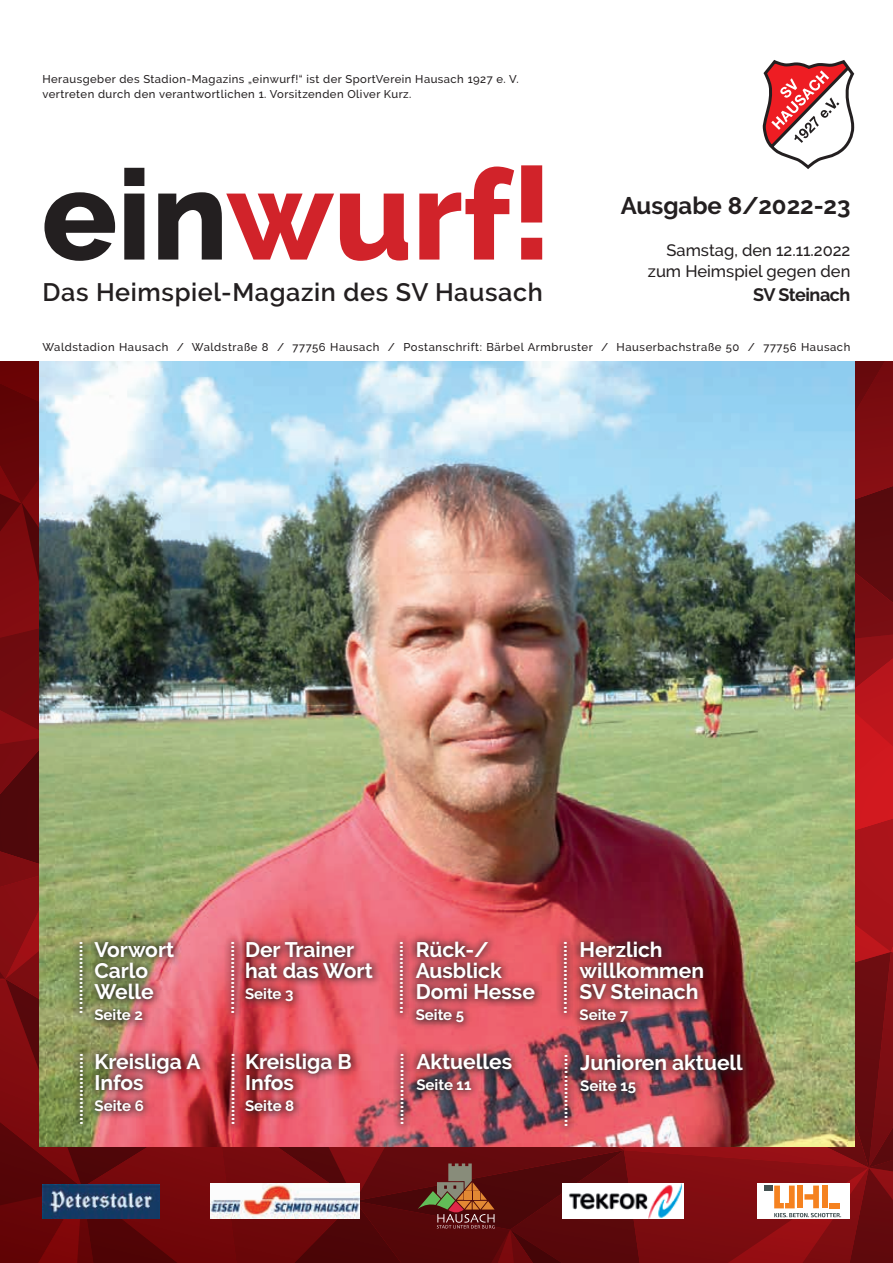
<style>
.page{position:relative;width:893px;height:1263px;background:#fff}
.page>*{position:absolute;margin:0;border:0;box-sizing:border-box;transform-origin:0 0}
.t1{font:800 125.7px "Raleway";color:#d1232a}
.t2{font:600 25.2px "Raleway";letter-spacing:.025em;color:#231f20}
.t3{font:700 24px "Raleway";color:#231f20}
.t4{font:700 21px/21px "Raleway";color:#fff}
.t5{font:700 18px "Raleway";color:#fff}
.t6{font:700 18px "Raleway";letter-spacing:-.025em;color:#231f20}
.t7{font:500 16.5px/21px "Raleway";color:#231f20;text-align:right}
.t8{font:700 15px "Raleway";color:#fff}
.t9{font:500 11.25px/15px "Raleway";letter-spacing:.04em;color:#231f20}
.s1{color:#231f20}
.s2{font-size:131.4px}
</style>
<div class="page">
<svg style="left:762px;top:60px;width:93px;height:109px"></svg>
<img style="left:0;top:362px;width:893px;height:901px">
<svg style="left:237px;top:932px;width:144px;height:78px"></svg>
<svg style="left:407px;top:932px;width:137px;height:99px"></svg>
<svg style="left:237px;top:1044px;width:122px;height:75px"></svg>
<svg style="left:571px;top:932px;width:141px;height:99px"></svg>
<svg style="left:408px;top:1044px;width:112px;height:55px"></svg>
<img style="left:576px;top:1046px;width:175px;height:56px">
<svg style="left:71px;top:933px;width:15px;height:88px"></svg>
<svg style="left:71px;top:1045px;width:21px;height:88px"></svg>
<svg style="left:223px;top:933px;width:20px;height:88px"></svg>
<svg style="left:391px;top:933px;width:21px;height:88px"></svg>
<svg style="left:223px;top:1045px;width:20px;height:88px"></svg>
<svg style="left:555px;top:933px;width:21px;height:88px"></svg>
<svg style="left:392px;top:1045px;width:20px;height:88px"></svg>
<svg style="left:556px;top:1046px;width:20px;height:89px"></svg>
<img style="left:86px;top:933px;width:96px;height:96px">
<img style="left:86px;top:1044px;width:123px;height:75px">
<p class="t9" style="left:43px;top:71px;width:478px">Herausgeber des Stadion-Magazins „einwurf!“ ist der SportVerein Hausach 1927 e. V. vertreten durch den verantwortlichen 1. Vorsitzenden Oliver Kurz.</p>
<h1 class="t1" style="left:41px;top:144px;width:514px"><span class="s1">ein</span>wurf<span class="s2">!</span></h1>
<h3 class="t3" style="left:621px;top:192px;width:231px">Ausgabe 8/2022-23</h3>
<h3 class="t7" style="left:648px;top:240px;width:204px">Samstag, den 12.11.2022 zum Heimspiel gegen den</h3>
<h3 class="t6" style="left:753px;top:284px;width:99px">SV Steinach</h3>
<h2 class="t2" style="left:43px;top:277px;width:502px">Das Heimspiel-Magazin des SV Hausach</h2>
<p class="t9" style="left:43px;top:339px;width:809px">Waldstadion Hausach / Waldstraße 8 / 77756 Hausach / Postanschrift: Bärbel Armbruster / Hauserbachstraße 50 / 77756 Hausach</p>
<h3 class="t5" style="left:66px;top:1013px;width:74px;rotate:-90deg">..................</h3>
<h3 class="t5" style="left:66px;top:1125px;width:74px;rotate:-90deg">..................</h3>
<h3 class="t4" style="left:94px;top:939px;width:81px">Vorwort<br>Carlo<br>Welle</h3>
<h3 class="t8" style="left:94px;top:1006px;width:50px">Seite 2</h3>
<h3 class="t4" style="left:95px;top:1051px;width:107px">Kreisliga A<br>Infos</h3>
<h3 class="t8" style="left:95px;top:1097px;width:51px">Seite 6</h3>
<h3 class="t4" style="left:245px;top:939px;width:129px">Der Trainer hat das Wort</h3>
<h3 class="t8" style="left:245px;top:985px;width:50px">Seite 3</h3>
<h3 class="t5" style="left:218px;top:1013px;width:74px;rotate:-90deg">..................</h3>
<h3 class="t5" style="left:386px;top:1013px;width:74px;rotate:-90deg">..................</h3>
<h3 class="t4" style="left:416px;top:939px;width:121px">Rück-/<br>Ausblick<br>Domi Hesse</h3>
<h3 class="t8" style="left:416px;top:1006px;width:50px">Seite 5</h3>
<h3 class="t5" style="left:550px;top:1013px;width:74px;rotate:-90deg">..................</h3>
<h3 class="t4" style="left:579px;top:939px;width:126px">Herzlich willkommen<br>SV Steinach</h3>
<h3 class="t8" style="left:579px;top:1006px;width:50px">Seite 7</h3>
<h3 class="t5" style="left:218px;top:1125px;width:74px;rotate:-90deg">..................</h3>
<h3 class="t4" style="left:245px;top:1051px;width:108px">Kreisliga B<br>Infos</h3>
<h3 class="t8" style="left:245px;top:1097px;width:51px">Seite 8</h3>
<h3 class="t4" style="left:416px;top:1051px;width:97px">Aktuelles</h3>
<h3 class="t8" style="left:416px;top:1076px;width:56px">Seite 11</h3>
<h3 class="t5" style="left:387px;top:1125px;width:74px;rotate:-90deg">..................</h3>
<h3 class="t5" style="left:551px;top:1127px;width:74px;rotate:-90deg">..................</h3>
<h3 class="t4" style="left:580px;top:1052px;width:164px">Junioren aktuell</h3>
<h3 class="t8" style="left:580px;top:1077px;width:57px">Seite 15</h3>
</div>
